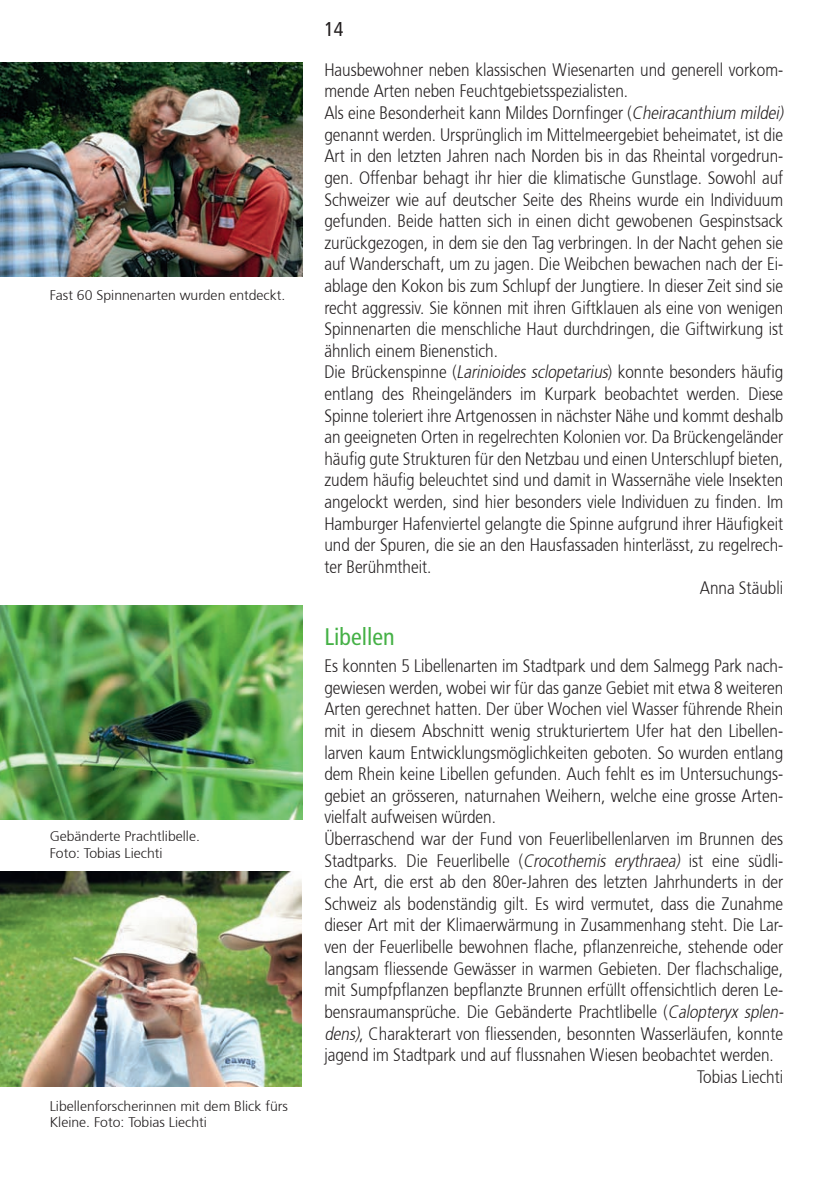
<style>
.page{position:relative;width:840px;height:1191px;background:#fff}
.page>*{position:absolute;margin:0;border:0;box-sizing:border-box;transform-origin:0 0}
.t1{font:condensed 24px "Frutiger";color:#45b146}
.t2{font:condensed 20px "Frutiger";color:#231f20}
.t3{font:300 18px "Frutiger 45";color:#231f20;scale:.85 1}
.t4{font:300 14px/16.8px "Frutiger 45";color:#231f20}
.s1{font-style:italic}
</style>
<div class="page">
<img style="left:0;top:605px;width:302px;height:214px">
<img style="left:0;top:872px;width:301px;height:214px">
<img style="left:0;top:62px;width:302px;height:215px">
<p class="t4" style="left:50px;top:287px;width:237px">Fast 60 Spinnenarten wurden entdeckt.</p>
<p class="t4" style="left:50px;top:828px;width:152px">Gebänderte Prachtlibelle.<br>Foto: Tobias Liechti</p>
<p class="t4" style="left:50px;top:1097px;width:239px">Libellenforscherinnen mit dem Blick fürs<br>Kleine. Foto: Tobias Liechti</p>
<p class="t2" style="left:324px;top:18px;width:21px">14</p>
<p class="t3" style="left:324px;top:59px;width:541px">Hausbewohner neben klassischen Wiesenarten und generell vorkom-</p>
<p class="t3" style="left:324px;top:81px;width:359px">mende Arten neben Feuchtgebietsspezialisten.</p>
<p class="t3" style="left:324px;top:103px;width:545px">Als eine Besonderheit kann Mildes Dornfinger (<span class="s1">Cheiracanthium mildei)</span></p>
<p class="t3" style="left:324px;top:124px;width:541px">genannt werden. Ursprünglich im Mittelmeergebiet beheimatet, ist die</p>
<p class="t3" style="left:324px;top:146px;width:541px">Art in den letzten Jahren nach Norden bis in das Rheintal vorgedrun-</p>
<p class="t3" style="left:324px;top:167px;width:541px">gen. Offenbar behagt ihr hier die klimatische Gunstlage. Sowohl auf</p>
<p class="t3" style="left:324px;top:189px;width:541px">Schweizer wie auf deutscher Seite des Rheins wurde ein Individuum</p>
<p class="t3" style="left:324px;top:211px;width:541px">gefunden. Beide hatten sich in einen dicht gewobenen Gespinstsack</p>
<p class="t3" style="left:324px;top:232px;width:541px">zurückgezogen, in dem sie den Tag verbringen. In der Nacht gehen sie</p>
<p class="t3" style="left:324px;top:254px;width:541px">auf Wanderschaft, um zu jagen. Die Weibchen bewachen nach der Ei-</p>
<p class="t3" style="left:324px;top:275px;width:541px">ablage den Kokon bis zum Schlupf der Jungtiere. In dieser Zeit sind sie</p>
<p class="t3" style="left:324px;top:297px;width:541px">recht aggressiv. Sie können mit ihren Giftklauen als eine von wenigen</p>
<p class="t3" style="left:324px;top:319px;width:541px">Spinnenarten die menschliche Haut durchdringen, die Giftwirkung ist</p>
<p class="t3" style="left:324px;top:340px;width:206px">ähnlich einem Bienenstich.</p>
<p class="t3" style="left:324px;top:362px;width:541px">Die Brückenspinne (<span class="s1">Larinioides sclopetarius</span>) konnte besonders häufig</p>
<p class="t3" style="left:324px;top:383px;width:541px">entlang des Rheingeländers im Kurpark beobachtet werden. Diese</p>
<p class="t3" style="left:324px;top:405px;width:541px">Spinne toleriert ihre Artgenossen in nächster Nähe und kommt deshalb</p>
<p class="t3" style="left:324px;top:427px;width:541px">an geeigneten Orten in regelrechten Kolonien vor. Da Brückengeländer</p>
<p class="t3" style="left:324px;top:448px;width:541px">häufig gute Strukturen für den Netzbau und einen Unterschlupf bieten,</p>
<p class="t3" style="left:324px;top:470px;width:541px">zudem häufig beleuchtet sind und damit in Wassernähe viele Insekten</p>
<p class="t3" style="left:324px;top:491px;width:541px">angelockt werden, sind hier besonders viele Individuen zu finden. Im</p>
<p class="t3" style="left:324px;top:513px;width:541px">Hamburger Hafenviertel gelangte die Spinne aufgrund ihrer Häufigkeit</p>
<p class="t3" style="left:324px;top:535px;width:541px">und der Spuren, die sie an den Hausfassaden hinterlässt, zu regelrech-</p>
<p class="t3" style="left:324px;top:556px;width:128px">ter Berühmtheit.</p>
<p class="t3" style="left:699px;top:578px;width:100px">Anna Stäubli</p>
<h1 class="t1" style="left:324px;top:622px;width:72px">Libellen</h1>
<p class="t3" style="left:324px;top:656px;width:541px">Es konnten 5 Libellenarten im Stadtpark und dem Salmegg Park nach-</p>
<p class="t3" style="left:324px;top:677px;width:541px">gewiesen werden, wobei wir für das ganze Gebiet mit etwa 8 weiteren</p>
<p class="t3" style="left:324px;top:699px;width:541px">Arten gerechnet hatten. Der über Wochen viel Wasser führende Rhein</p>
<p class="t3" style="left:324px;top:720px;width:541px">mit in diesem Abschnitt wenig strukturiertem Ufer hat den Libellen-</p>
<p class="t3" style="left:324px;top:742px;width:541px">larven kaum Entwicklungsmöglichkeiten geboten. So wurden entlang</p>
<p class="t3" style="left:324px;top:764px;width:541px">dem Rhein keine Libellen gefunden. Auch fehlt es im Untersuchungs-</p>
<p class="t3" style="left:324px;top:785px;width:541px">gebiet an grösseren, naturnahen Weihern, welche eine grosse Arten-</p>
<p class="t3" style="left:324px;top:807px;width:203px">vielfalt aufweisen würden.</p>
<p class="t3" style="left:324px;top:828px;width:541px">Überraschend war der Fund von Feuerlibellenlarven im Brunnen des</p>
<p class="t3" style="left:324px;top:850px;width:541px">Stadtparks. Die Feuerlibelle (<span class="s1">Crocothemis erythraea)</span> ist eine südli-</p>
<p class="t3" style="left:324px;top:872px;width:541px">che Art, die erst ab den 80er-Jahren des letzten Jahrhunderts in der</p>
<p class="t3" style="left:324px;top:893px;width:541px">Schweiz als bodenständig gilt. Es wird vermutet, dass die Zunahme</p>
<p class="t3" style="left:324px;top:915px;width:541px">dieser Art mit der Klimaerwärmung in Zusammenhang steht. Die Lar-</p>
<p class="t3" style="left:324px;top:936px;width:541px">ven der Feuerlibelle bewohnen flache, pflanzenreiche, stehende oder</p>
<p class="t3" style="left:324px;top:958px;width:541px">langsam fliessende Gewässer in warmen Gebieten. Der flachschalige,</p>
<p class="t3" style="left:324px;top:980px;width:541px">mit Sumpfpflanzen bepflanzte Brunnen erfüllt offensichtlich deren Le-</p>
<p class="t3" style="left:324px;top:1001px;width:545px">bensraumansprüche. Die Gebänderte Prachtlibelle (<span class="s1">Calopteryx splen-</span></p>
<p class="t3" style="left:324px;top:1023px;width:541px"><span class="s1">dens)</span>, Charakterart von fliessenden, besonnten Wasserläufen, konnte</p>
<p class="t3" style="left:324px;top:1044px;width:530px">jagend im Stadtpark und auf flussnahen Wiesen beobachtet werden.</p>
<p class="t3" style="left:697px;top:1066px;width:102px">Tobias Liechti</p>
</div>
